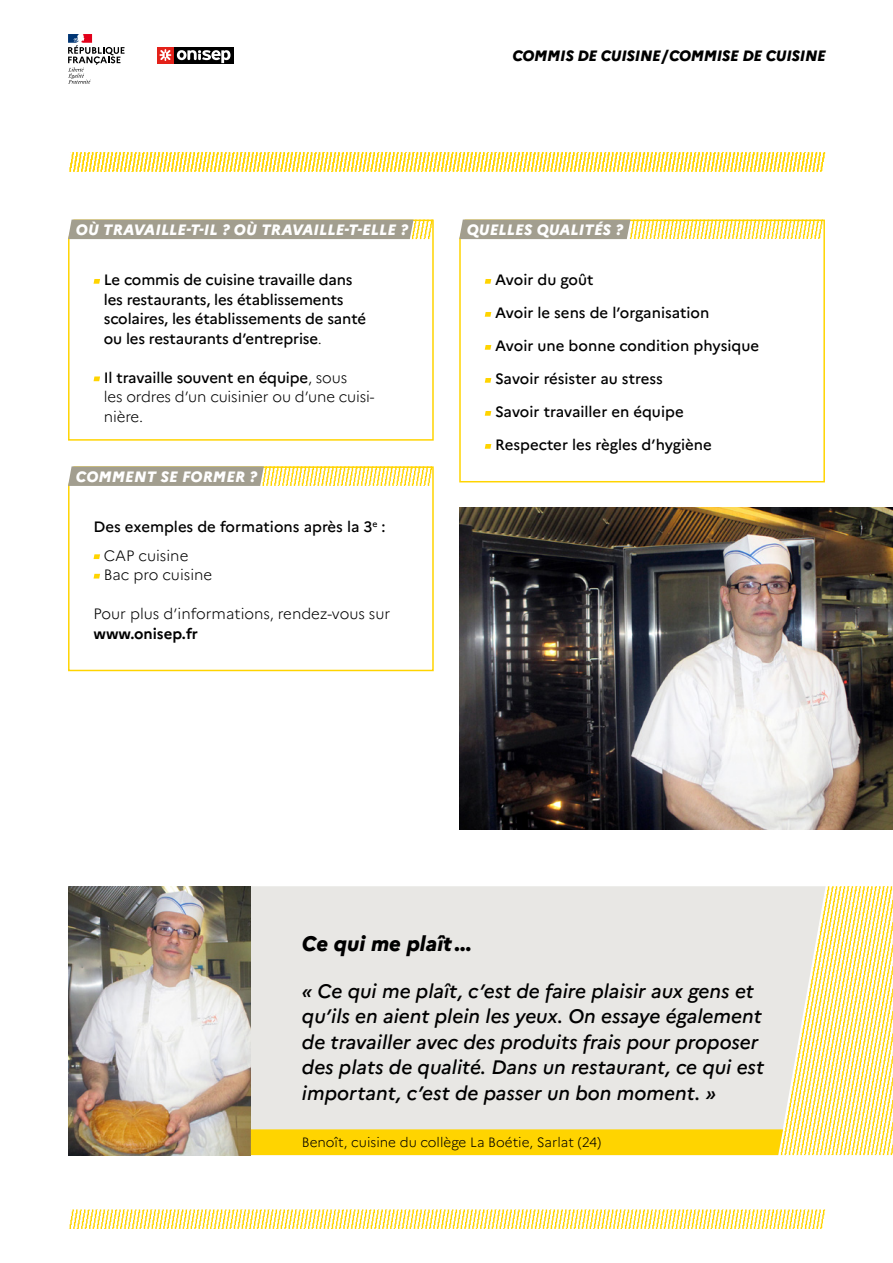
<style>
.page{position:relative;width:893px;height:1263px;background:#fff}
.page>*{position:absolute;margin:0;border:0;box-sizing:border-box;transform-origin:0 0}
.t1{font:italic 800 21px "Marianne";color:#000}
.t2{font:italic 500 19.5px/25.5px "Marianne";color:#000}
.t3{font:500 15px/19.5px "Marianne";letter-spacing:-.01em;color:#000}
.t4{font:300 15px/19.5px "Marianne";letter-spacing:-.005em;color:#000}
.t5{font:italic 800 15px "Marianne";letter-spacing:.01em;color:#fff}
.t6{font:italic 800 15px "Marianne";letter-spacing:-.02em;color:#000}
.t7{font:700 15px "Marianne";color:#000}
.t8{font:300 13.5px "Marianne";color:#000}
.s1{font-weight:300}
.s2{font-weight:500}
</style>
<div class="page">
<svg style="left:68px;top:34px;width:56px;height:50px"></svg>
<div style="left:173px;top:47px;width:61px;height:16px;background:#000"></div>
<svg style="left:177px;top:50px;width:53px;height:13px"></svg>
<div style="left:157px;top:47px;width:16px;height:16px;background:#e32119"></div>
<svg style="left:159px;top:49px;width:12px;height:12px"></svg>
<img style="left:69px;top:152px;width:757px;height:20px">
<img style="left:69px;top:1209px;width:757px;height:20px">
<svg style="left:68px;top:219px;width:366px;height:222px"></svg>
<svg style="left:68px;top:466px;width:366px;height:206px"></svg>
<svg style="left:459px;top:219px;width:366px;height:264px"></svg>
<div style="left:251px;top:886px;width:529px;height:243px;background:#e8e7e4"></div>
<div style="left:68px;top:466px;width:193px;height:20px;background:#a29e8f"></div>
<img style="left:261px;top:466px;width:172px;height:20px">
<div style="left:68px;top:220px;width:343px;height:19px;background:#a29e8f"></div>
<img style="left:411px;top:220px;width:23px;height:19px">
<div style="left:459px;top:220px;width:170px;height:19px;background:#a29e8f"></div>
<img style="left:629px;top:219px;width:195px;height:20px">
<img style="left:459px;top:507px;width:434px;height:322px">
<img style="left:68px;top:886px;width:183px;height:269px">
<svg style="left:94px;top:279px;width:6px;height:5px"></svg>
<svg style="left:94px;top:376px;width:6px;height:5px"></svg>
<svg style="left:94px;top:554px;width:6px;height:5px"></svg>
<svg style="left:94px;top:574px;width:6px;height:4px"></svg>
<svg style="left:485px;top:279px;width:6px;height:5px"></svg>
<svg style="left:485px;top:312px;width:6px;height:5px"></svg>
<svg style="left:485px;top:345px;width:6px;height:5px"></svg>
<svg style="left:485px;top:378px;width:6px;height:5px"></svg>
<svg style="left:485px;top:411px;width:6px;height:5px"></svg>
<svg style="left:485px;top:444px;width:6px;height:5px"></svg>
<img style="left:780px;top:886px;width:113px;height:269px">
<div style="left:251px;top:1129px;width:532px;height:26px;background:#ffd400"></div>
<p class="t6" style="left:513px;top:46px;width:315px">COMMIS DE CUISINE/COMMISE DE CUISINE</p>
<p class="t5" style="left:76px;top:220px;width:39px">OÙ TRA</p>
<p class="t5" style="left:134px;top:220px;width:139px">VA ILLE-T-IL ? OÙ TRA</p>
<p class="t5" style="left:292px;top:220px;width:118px">VA ILLE-T-ELLE ?</p>
<p class="t3" style="left:104px;top:270px;width:264px">Le commis de cuisine travaille dans les restaurants, les établissements scolaires, les établissements de santé ou les restaurants d’entreprise<span class="s1">.</span></p>
<p class="t4" style="left:104px;top:368px;width:272px"><span class="s2">Il travaille souvent en équipe</span>, sous<br>les ordres d’un cuisinier ou d’une cuisi&shy;nière.</p>
<p class="t5" style="left:76px;top:467px;width:13px">COMMEN</p>
<p class="t5" style="left:147px;top:467px;width:112px">T SE FORMER ?</p>
<p class="t3" style="left:104px;top:512px;width:283px;line-height:28.5px;text-indent:-10px">Des exemples de formations après la 3<sup>e</sup> :<br><span class="s1">CAP cuisine</span></p>
<p class="t4" style="left:104px;top:565px;width:110px">Bac pro cuisine</p>
<p class="t4" style="left:94px;top:604px;width:298px">Pour plus d’informations, rendez-vous sur</p>
<p class="t7" style="left:94px;top:624px;width:106px">www.onisep.fr</p>
<p class="t5" style="left:467px;top:220px;width:158px">QUELLES QUA LITÉS ?</p>
<p class="t3" style="left:495px;top:270px;width:100px">Avoir du goût</p>
<p class="t3" style="left:495px;top:303px;width:216px">Avoir le sens de l’organisation</p>
<p class="t3" style="left:495px;top:336px;width:265px">Avoir une bonne condition physique</p>
<p class="t3" style="left:495px;top:369px;width:169px">Savoir résister au stress</p>
<p class="t3" style="left:495px;top:402px;width:190px">Savoir travailler en équipe</p>
<p class="t3" style="left:495px;top:435px;width:218px">Respecter les règles d’hygiène</p>
<h1 class="t1" style="left:302px;top:930px;width:171px">CE QUI ME PLAÎT ...</h1>
<p class="t2" style="left:302px;top:978px;width:464px">« Ce qui me plaît, c’est de faire plaisir aux gens et qu’ils en aient plein les yeux. On essaye également de travailler avec des produits frais pour proposer des plats de qualité. Dans un restaurant, ce qui est important, c’est de passer un bon moment. »</p>
<p class="t8" style="left:302px;top:1134px;width:301px">Benoît, cuisine du collège La Boétie, Sarlat (24)</p>
</div>
